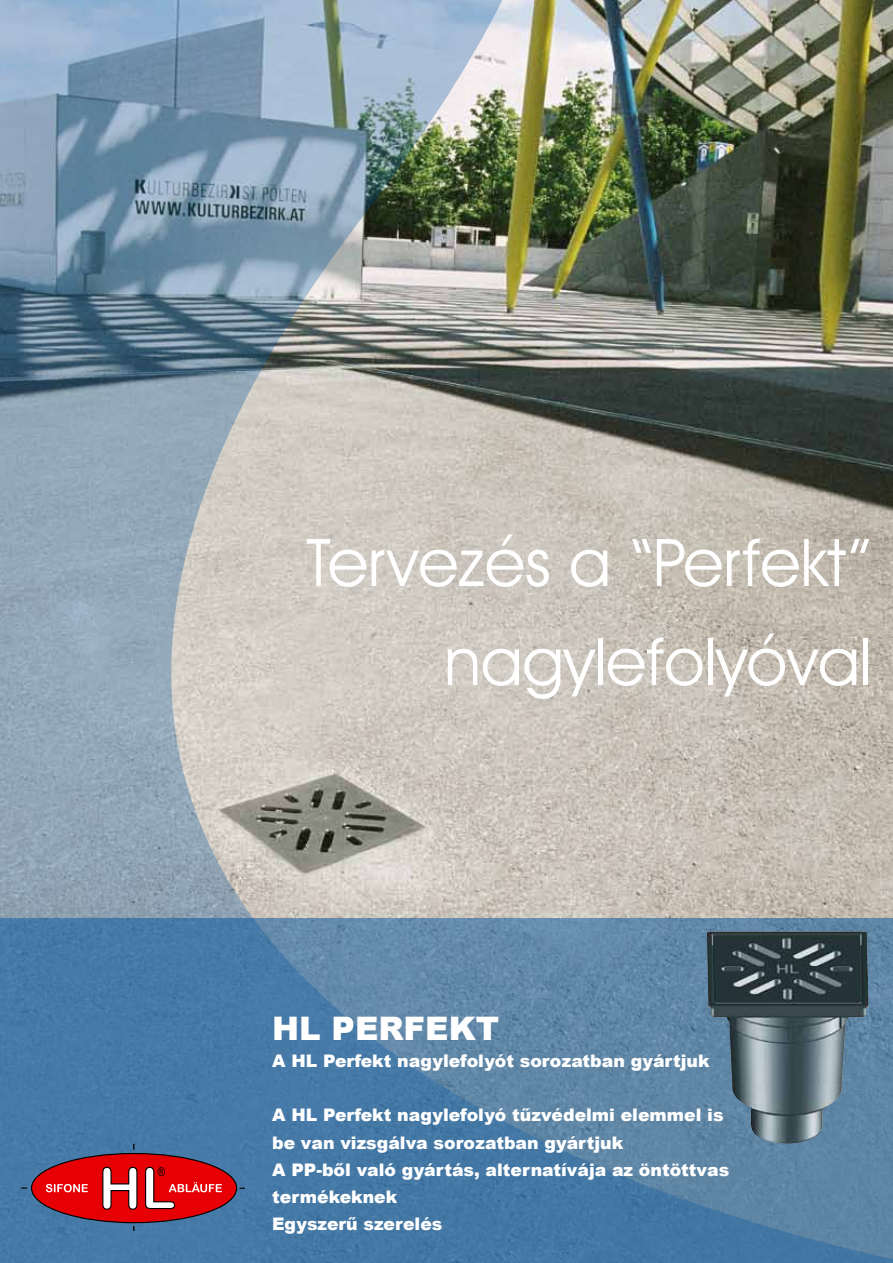
<style>
.page{position:relative;width:893px;height:1263px;background:#fff}
.page>*{position:absolute;margin:0;border:0;box-sizing:border-box;transform-origin:0 0}
.t1{font:66px/99px "Avant Garde IT Cby BT";color:#fff;text-align:right}
.t2{font:900 32.4px "Arial";color:#fff}
.t3{font:900 17.25px/27.3px "Arial";color:#fff}
.t4{font:12px "Arial Narrow";color:#000}
</style>
<div class="page">
<img style="left:0;top:0;width:893px;height:1263px">
<svg style="left:21px;top:1144px;width:223px;height:86px"></svg>
<img style="left:707px;top:931px;width:151px;height:201px">
<h1 class="t1" style="left:306px;top:512px;width:567px">Tervezés a “Perfekt” nagylefolyóval</h1>
<p class="t4" style="left:158px;top:1163px;width:9px">®</p>
<h2 class="t2" style="left:272px;top:1004px;width:228px">HL PERFEKT</h2>
<p class="t3" style="left:272px;top:1046px;width:439px">A HL Perfekt nagylefolyót sorozatban gyártjuk</p>
<p class="t3" style="left:272px;top:1101px;width:459px">A HL Perfekt nagylefolyó tűzvédelmi elemmel is be van vizsgálva sorozatban gyártjuk<br>A PP-ből való gyártás, alternatívája az öntöttvas termékeknek<br>Egyszerű szerelés</p>
</div>
